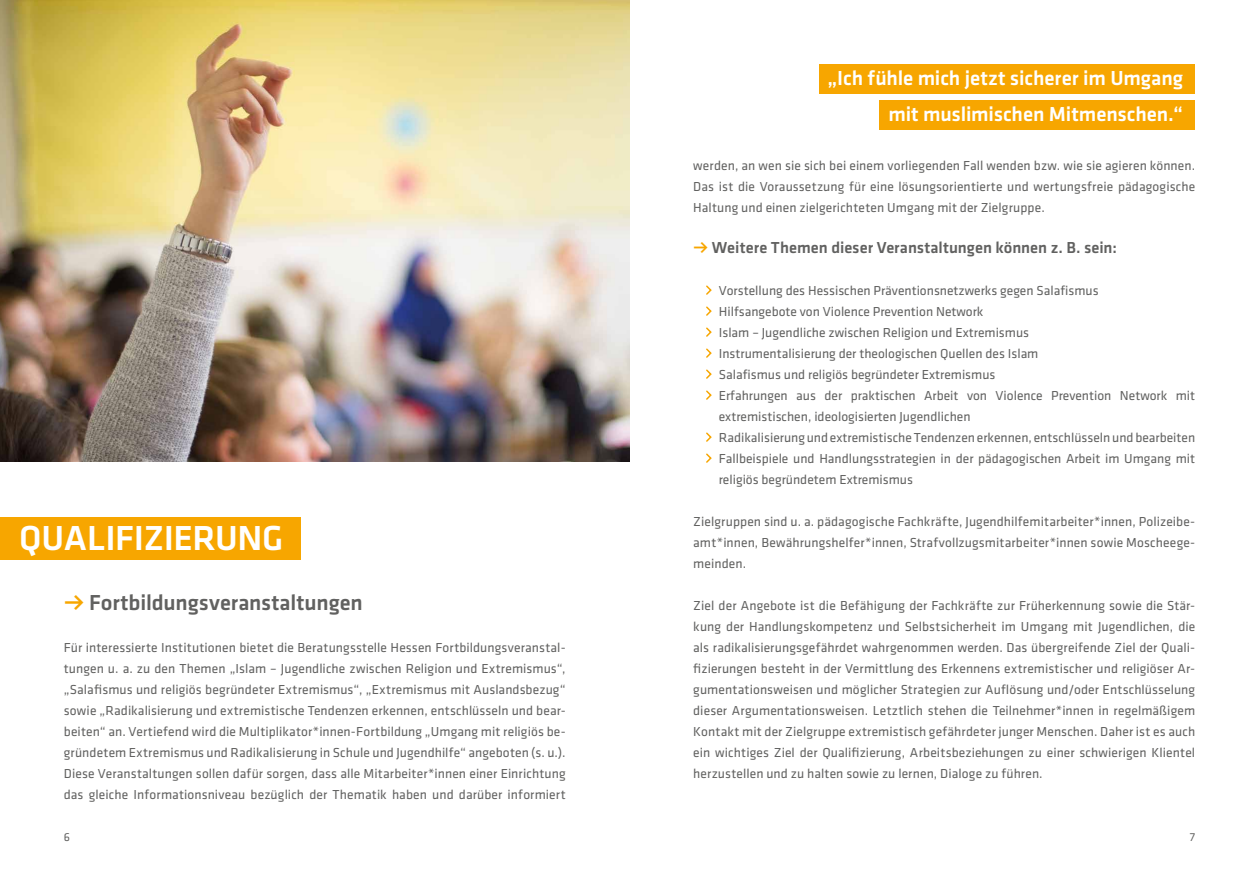
<style>
.page{position:relative;width:1259px;height:893px;background:#fff}
.page>*{position:absolute;margin:0;border:0;box-sizing:border-box;transform-origin:0 0}
.t1{font:500 36px "Klavika";letter-spacing:-.01em;color:#fff}
.t2{font:500 22.5px "Klavika";letter-spacing:-.005em;color:#616160}
.t3{font:500 21px/36px "Klavika";letter-spacing:-.005em;color:#fff;text-align:right}
.t4{font:500 16.5px "Klavika";color:#616160}
.t5{font:13.5px/21px "Klavika";color:#616160;text-align:justify}
.t6{font:12px "Klavika";color:#616160}
.s1{font-weight:700;color:#f7a600}
</style>
<div class="page">
<img style="left:0;top:0;width:629px;height:461px">
<div style="left:0;top:518px;width:300px;height:42px;background:#f7a600"></div>
<svg style="left:706px;top:285px;width:6px;height:10px"></svg>
<svg style="left:706px;top:306px;width:6px;height:10px"></svg>
<svg style="left:706px;top:327px;width:6px;height:10px"></svg>
<svg style="left:706px;top:348px;width:6px;height:10px"></svg>
<svg style="left:706px;top:369px;width:6px;height:10px"></svg>
<svg style="left:706px;top:390px;width:6px;height:10px"></svg>
<svg style="left:706px;top:432px;width:6px;height:10px"></svg>
<svg style="left:706px;top:453px;width:6px;height:10px"></svg>
<div style="left:879px;top:100px;width:316px;height:30px;background:#f7a600"></div>
<div style="left:819px;top:64px;width:376px;height:30px;background:#f7a600"></div>
<h1 class="t1" style="left:19px;top:519px;width:265px">QUALIFIZIERUNG</h1>
<h2 class="t2" style="left:64px;top:590px;width:300px"><span class="s1">•</span> Fortbildungsveranstaltungen</h2>
<p class="t5" style="left:64px;top:637px;width:503px">Für interessierte Institutionen bietet die Beratungsstelle Hessen Fortbildungsveranstal&shy;tungen u. a. zu den Themen „Islam – Jugendliche zwischen Religion und Extremismus“, „Salafismus und religiös begründeter Extremismus“, „Extremismus mit Auslandsbezug“ sowie „Radikalisierung und extremistische Tendenzen erkennen, entschlüsseln und bear&shy;beiten“ an. Vertiefend wird die Multiplikator*innen-Fortbildung „Umgang mit religiös be&shy;gründetem Extremismus und Radikalisierung in Schule und Jugendhilfe“ angeboten (s. u.).<br>Diese Veranstaltungen sollen dafür sorgen, dass alle Mitarbeiter*innen einer Einrichtung das gleiche Informationsniveau bezüglich der Thematik haben und darüber informiert</p>
<h3 class="t3" style="left:827px;top:60px;width:357px">„Ich fühle mich jetzt sicherer im Umgang mit muslimischen Mitmenschen.“</h3>
<p class="t5" style="left:693px;top:155px;width:503px">werden, an wen sie sich bei einem vorliegenden Fall wenden bzw. wie sie agieren können.<br>Das ist die Voraussetzung für eine lösungsorientierte und wertungsfreie pädagogische Haltung und einen zielgerichteten Umgang mit der Zielgruppe.</p>
<p class="t4" style="left:693px;top:238px;width:425px"><span class="s1">•</span> Weitere Themen dieser Veranstaltungen können z. B. sein:</p>
<p class="t5" style="left:719px;top:280px;width:478px;text-align:left">Vorstellung des Hessischen Präventionsnetzwerks gegen Salafismus<br>Hilfsangebote von Violence Prevention Network<br>Islam – Jugendliche zwischen Religion und Extremismus<br>Instrumentalisierung der theologischen Quellen des Islam<br>Salafismus und religiös begründeter Extremismus<br>Erfahrungen aus der praktischen Arbeit von Violence Prevention Network mit extremistischen, ideologisierten Jugendlichen<br>Radikalisierung und extremistische Tendenzen erkennen, entschlüsseln und bearbeiten Fallbeispiele und Handlungsstrategien in der pädagogischen Arbeit im Umgang mit religiös begründetem Extremismus</p>
<p class="t5" style="left:693px;top:511px;width:503px">Zielgruppen sind u. a. pädagogische Fachkräfte, Jugendhilfemitarbeiter*innen, Polizeibe&shy;amt*innen, Bewährungshelfer*innen, Strafvollzugsmitarbeiter*innen sowie Moscheege&shy;meinden.</p>
<p class="t5" style="left:693px;top:595px;width:503px">Ziel der Angebote ist die Befähigung der Fachkräfte zur Früherkennung sowie die Stär&shy;kung der Handlungskompetenz und Selbstsicherheit im Umgang mit Jugendlichen, die als radikalisierungsgefährdet wahrgenommen werden. Das übergreifende Ziel der Quali&shy;fizierungen besteht in der Vermittlung des Erkennens extremistischer und religiöser Ar&shy;gumentationsweisen und möglicher Strategien zur Auflösung und/oder Entschlüsselung dieser Argumentationsweisen. Letztlich stehen die Teilnehmer*innen in regelmäßigem Kontakt mit der Zielgruppe extremistisch gefährdeter junger Menschen. Daher ist es auch ein wichtiges Ziel der Qualifizierung, Arbeitsbeziehungen zu einer schwierigen Klientel herzustellen und zu halten sowie zu lernen, Dialoge zu führen.</p>
<p class="t6" style="left:64px;top:830px;width:8px">6</p>
<p class="t6" style="left:1190px;top:830px;width:7px">7</p>
</div>
